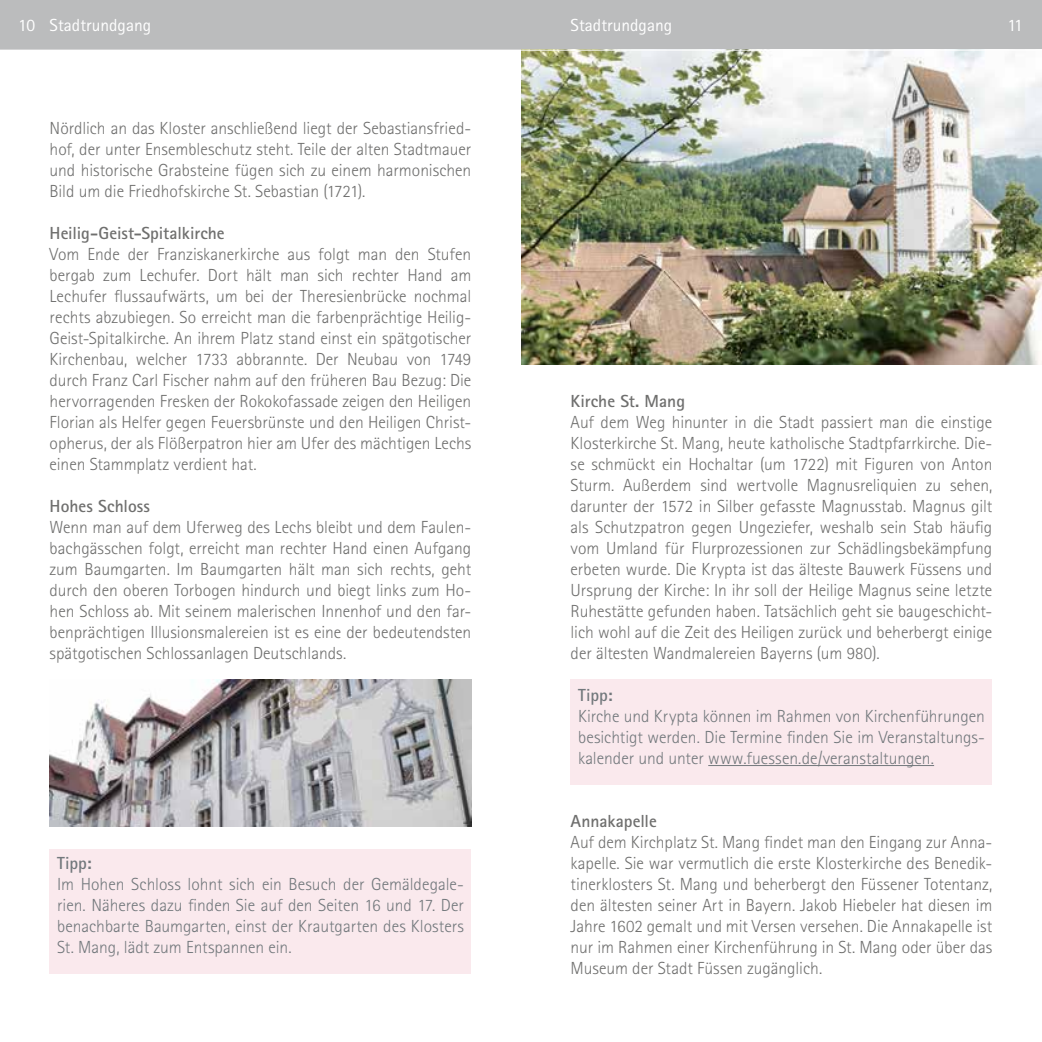
<style>
.page{position:relative;width:1042px;height:1042px;background:#fff}
.page>*{position:absolute;margin:0;border:0;box-sizing:border-box;transform-origin:0 0}
.t1{font:300 17.5px/21px "Rotis Sans Serif Pro";letter-spacing:-.005em;color:#6f6f6e;text-align:justify}
.t2{font:300 17.5px/21px "Rotis Sans Serif Pro";color:#72787c;text-align:justify}
.t3{font:700 17.5px "Rotis Sans Serif Pro";color:#6f6f6e}
.t4{font:17.5px "Rotis Sans Serif Pro";color:#fff}
.t5{font:700 17.5px "Rotis Sans Serif Pro";letter-spacing:.005em;color:#72787c}
</style>
<div class="page">
<div style="left:0;top:0;width:1042px;height:50px;background:#bbbcbd"></div>
<div style="left:50px;top:849px;width:421px;height:125px;background:#fae9ed"></div>
<img style="left:50px;top:680px;width:421px;height:147px">
<div style="left:570px;top:680px;width:422px;height:105px;background:#fae9ed"></div>
<hr style="left:708px;top:765px;width:226px;height:1px;background:#72787c">
<img style="left:521px;top:51px;width:521px;height:314px">
<p class="t4" style="left:18px;top:15px;width:135px">10 Stadtrundgang</p>
<p class="t4" style="left:570px;top:15px;width:103px">Stadtrundgang</p>
<p class="t4" style="left:1007px;top:15px;width:17px">11</p>
<p class="t1" style="left:50px;top:118px;width:423px">Nördlich an das Kloster anschließend liegt der Sebastiansfried&shy;hof, der unter Ensembleschutz steht. Teile der alten Stadtmauer und historische Grabsteine fügen sich zu einem harmonischen Bild um die Friedhofskirche St. Sebastian (1721).</p>
<p class="t3" style="left:50px;top:222px;width:177px">Heilig-Geist-Spitalkirche</p>
<p class="t1" style="left:50px;top:244px;width:423px">Vom Ende der Franziskanerkirche aus folgt man den Stufen bergab zum Lechufer. Dort hält man sich rechter Hand am Lechufer flussaufwärts, um bei der Theresienbrücke nochmal rechts abzubiegen. So erreicht man die farbenprächtige Heilig-Geist-Spitalkirche. An ihrem Platz stand einst ein spätgotischer Kirchenbau, welcher 1733 abbrannte. Der Neubau von 1749 durch Franz Carl Fischer nahm auf den früheren Bau Bezug: Die hervorragenden Fresken der Rokokofassade zeigen den Heiligen Florian als Helfer gegen Feuersbrünste und den Heiligen Christ&shy;opherus, der als Flößerpatron hier am Ufer des mächtigen Lechs einen Stammplatz verdient hat.</p>
<p class="t3" style="left:50px;top:495px;width:102px">Hohes Schloss</p>
<p class="t1" style="left:50px;top:517px;width:423px">Wenn man auf dem Uferweg des Lechs bleibt und dem Faulen&shy;bachgässchen folgt, erreicht man rechter Hand einen Aufgang zum Baumgarten. Im Baumgarten hält man sich rechts, geht durch den oberen Torbogen hindurch und biegt links zum Ho&shy;hen Schloss ab. Mit seinem malerischen Innenhof und den far&shy;benprächtigen Illusionsmalereien ist es eine der bedeutendsten spätgotischen Schlossanlagen Deutschlands.</p>
<p class="t5" style="left:57px;top:852px;width:36px">Tipp:</p>
<p class="t2" style="left:57px;top:873px;width:408px">Im Hohen Schloss lohnt sich ein Besuch der Gemäldegale&shy;rien. Näheres dazu finden Sie auf den Seiten 16 und 17. Der benachbarte Baumgarten, einst der Krautgarten des Klosters St. Mang, lädt zum Entspannen ein.</p>
<p class="t3" style="left:570px;top:390px;width:116px">Kirche St. Mang</p>
<p class="t1" style="left:570px;top:411px;width:423px">Auf dem Weg hinunter in die Stadt passiert man die einstige Klosterkirche St. Mang, heute katholische Stadtpfarrkirche. Die&shy;se schmückt ein Hochaltar (um 1722) mit Figuren von Anton Sturm. Außerdem sind wertvolle Magnusreliquien zu sehen, darunter der 1572 in Silber gefasste Magnusstab. Magnus gilt als Schutzpatron gegen Ungeziefer, weshalb sein Stab häufig vom Umland für Flurprozessionen zur Schädlingsbekämpfung erbeten wurde. Die Krypta ist das älteste Bauwerk Füssens und Ursprung der Kirche: In ihr soll der Heilige Magnus seine letzte Ruhestätte gefunden haben. Tatsächlich geht sie baugeschicht&shy;lich wohl auf die Zeit des Heiligen zurück und beherbergt einige der ältesten Wandmalereien Bayerns (um 980).</p>
<p class="t5" style="left:578px;top:684px;width:36px">Tipp:</p>
<p class="t2" style="left:578px;top:705px;width:408px">Kirche und Krypta können im Rahmen von Kirchenführungen besichtigt werden. Die Termine finden Sie im Veranstaltungs&shy;kalender und unter www.fuessen.de/veranstaltungen.</p>
<p class="t3" style="left:570px;top:810px;width:88px">Annakapelle</p>
<p class="t1" style="left:570px;top:831px;width:423px">Auf dem Kirchplatz St. Mang findet man den Eingang zur Anna&shy;kapelle. Sie war vermutlich die erste Klosterkirche des Benedik&shy;tinerklosters St. Mang und beherbergt den Füssener Totentanz, den ältesten seiner Art in Bayern. Jakob Hiebeler hat diesen im Jahre 1602 gemalt und mit Versen versehen. Die Annakapelle ist nur im Rahmen einer Kirchenführung in St. Mang oder über das Museum der Stadt Füssen zugänglich.</p>
</div>
